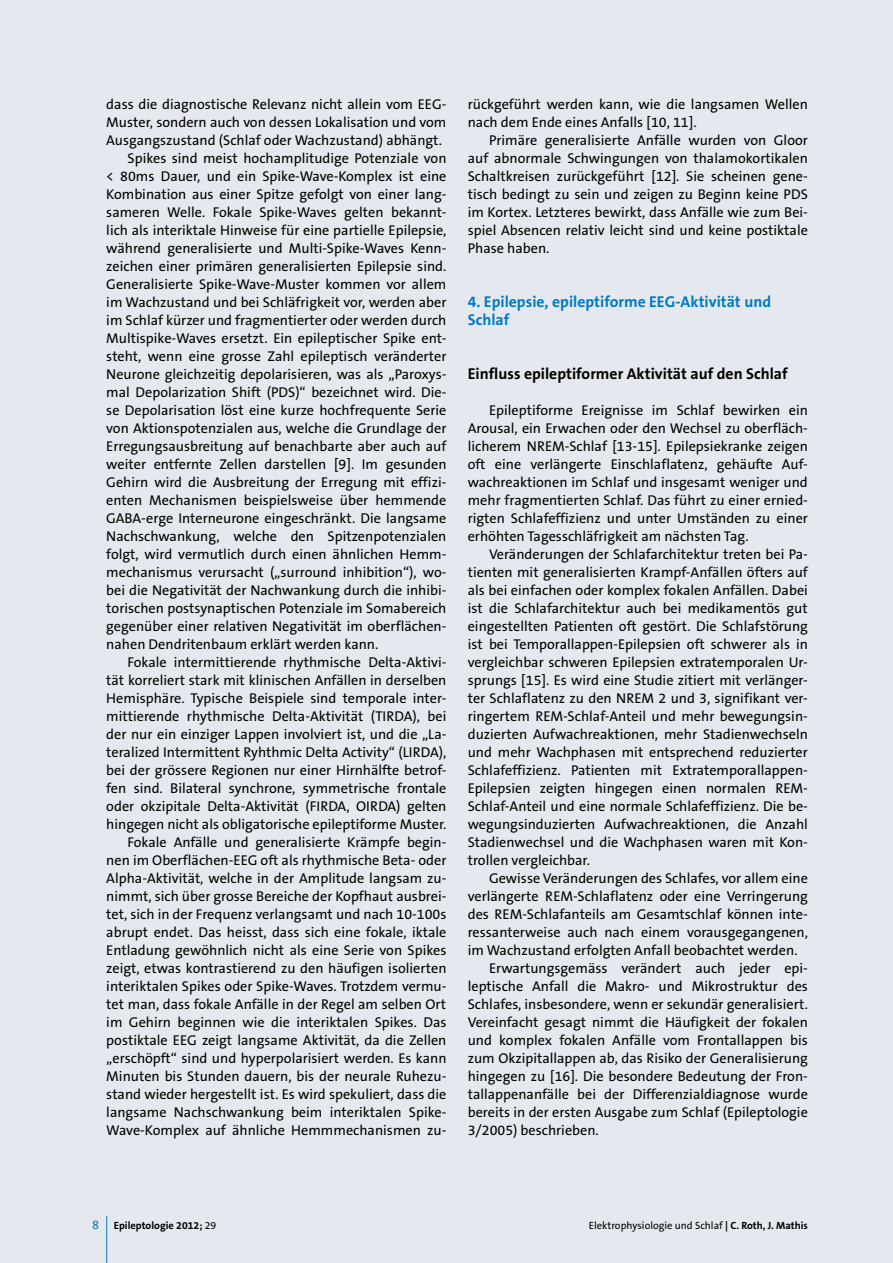
<style>
.page{position:relative;width:893px;height:1263px;background:#e5e9ef}
.page>*{position:absolute;margin:0;border:0;box-sizing:border-box;transform-origin:0 0}
.t1{font:700 15.75px/18px "The Sans B7";color:#007bc2}
.t2{font:700 15.75px "The Sans B7";color:#000}
.t3{font:14.25px/18px "The Sans B5 Plain";color:#000;text-align:justify}
.t4{font:10.5px "The Sans B5 Plain";color:#000}
.t5{font:700 10.5px "The Sans B7";color:#000}
.s1{font-family:"The Sans B5 Plain";font-weight:400;font-size:12.75px;color:#007bc2}
.s2{font-family:"The Sans B5 Plain";font-weight:400}
.s3{font-family:"The Sans B7";font-weight:700}
</style>
<div class="page">
<hr style="left:106px;top:1216px;width:1px;height:47px;background:#007bc2">
<p class="t3" style="left:106px;top:96px;width:342px">dass die diagnostische Relevanz nicht allein vom EEG-</p>
<p class="t3" style="left:106px;top:114px;width:342px">Muster, sondern auch von dessen Lokalisation und vom</p>
<p class="t3" style="left:106px;top:132px;width:337px">Ausgangszustand (Schlaf oder Wachzustand) abhängt.</p>
<p class="t3" style="left:128px;top:150px;width:320px">Spikes sind meist hochamplitudige Potenziale von</p>
<p class="t3" style="left:106px;top:168px;width:342px">&lt; 80ms Dauer, und ein Spike-Wave-Komplex ist eine</p>
<p class="t3" style="left:106px;top:186px;width:342px">Kombination aus einer Spitze gefolgt von einer lang-</p>
<p class="t3" style="left:106px;top:204px;width:342px">sameren Welle. Fokale Spike-Waves gelten bekannt-</p>
<p class="t3" style="left:106px;top:222px;width:342px">lich als interiktale Hinweise für eine partielle Epilepsie,</p>
<p class="t3" style="left:106px;top:240px;width:342px">während generalisierte und Multi-Spike-Waves Kenn-</p>
<p class="t3" style="left:106px;top:258px;width:342px">zeichen einer primären generalisierten Epilepsie sind.</p>
<p class="t3" style="left:106px;top:276px;width:342px">Generalisierte Spike-Wave-Muster kommen vor allem</p>
<p class="t3" style="left:106px;top:294px;width:342px">im Wachzustand und bei Schläfrigkeit vor, werden aber</p>
<p class="t3" style="left:106px;top:312px;width:342px">im Schlaf kürzer und fragmentierter oder werden durch</p>
<p class="t3" style="left:106px;top:330px;width:342px">Multispike-Waves ersetzt. Ein epileptischer Spike ent-</p>
<p class="t3" style="left:106px;top:348px;width:342px">steht, wenn eine grosse Zahl epileptisch veränderter</p>
<p class="t3" style="left:106px;top:366px;width:342px">Neurone gleichzeitig depolarisieren, was als „Paroxys-</p>
<p class="t3" style="left:106px;top:384px;width:342px">mal Depolarization Shift (PDS)“ bezeichnet wird. Die-</p>
<p class="t3" style="left:106px;top:402px;width:342px">se Depolarisation löst eine kurze hochfrequente Serie</p>
<p class="t3" style="left:106px;top:420px;width:342px">von Aktionspotenzialen aus, welche die Grundlage der</p>
<p class="t3" style="left:106px;top:438px;width:342px">Erregungsausbreitung auf benachbarte aber auch auf</p>
<p class="t3" style="left:106px;top:456px;width:342px">weiter entfernte Zellen darstellen [9]. Im gesunden</p>
<p class="t3" style="left:106px;top:474px;width:342px">Gehirn wird die Ausbreitung der Erregung mit effizi-</p>
<p class="t3" style="left:106px;top:492px;width:342px">enten Mechanismen beispielsweise über hemmende</p>
<p class="t3" style="left:106px;top:510px;width:342px">GABA-erge Interneurone eingeschränkt. Die langsame</p>
<p class="t3" style="left:106px;top:528px;width:342px">Nachschwankung, welche den Spitzenpotenzialen</p>
<p class="t3" style="left:106px;top:546px;width:342px">folgt, wird vermutlich durch einen ähnlichen Hemm-</p>
<p class="t3" style="left:106px;top:564px;width:342px">mechanismus verursacht („surround inhibition“), wo-</p>
<p class="t3" style="left:106px;top:582px;width:342px">bei die Negativität der Nachwankung durch die inhibi-</p>
<p class="t3" style="left:106px;top:600px;width:342px">torischen postsynaptischen Potenziale im Somabereich</p>
<p class="t3" style="left:106px;top:618px;width:342px">gegenüber einer relativen Negativität im oberflächen-</p>
<p class="t3" style="left:106px;top:636px;width:274px">nahen Dendritenbaum erklärt werden kann.</p>
<p class="t3" style="left:128px;top:654px;width:320px">Fokale intermittierende rhythmische Delta-Aktivi-</p>
<p class="t3" style="left:106px;top:672px;width:342px">tät korreliert stark mit klinischen Anfällen in derselben</p>
<p class="t3" style="left:106px;top:690px;width:342px">Hemisphäre. Typische Beispiele sind temporale inter-</p>
<p class="t3" style="left:106px;top:708px;width:342px">mittierende rhythmische Delta-Aktivität (TIRDA), bei</p>
<p class="t3" style="left:106px;top:726px;width:342px">der nur ein einziger Lappen involviert ist, und die „La-</p>
<p class="t3" style="left:106px;top:744px;width:342px">teralized Intermittent Ryhthmic Delta Activity“ (LIRDA),</p>
<p class="t3" style="left:106px;top:762px;width:342px">bei der grössere Regionen nur einer Hirnhälfte betrof-</p>
<p class="t3" style="left:106px;top:780px;width:342px">fen sind. Bilateral synchrone, symmetrische frontale</p>
<p class="t3" style="left:106px;top:798px;width:342px">oder okzipitale Delta-Aktivität (FIRDA, OIRDA) gelten</p>
<p class="t3" style="left:106px;top:816px;width:342px">hingegen nicht als obligatorische epileptiforme Muster.</p>
<p class="t3" style="left:128px;top:834px;width:320px">Fokale Anfälle und generalisierte Krämpfe begin-</p>
<p class="t3" style="left:106px;top:852px;width:342px">nen im Oberflächen-EEG oft als rhythmische Beta- oder</p>
<p class="t3" style="left:106px;top:870px;width:342px">Alpha-Aktivität, welche in der Amplitude langsam zu-</p>
<p class="t3" style="left:106px;top:888px;width:342px">nimmt, sich über grosse Bereiche der Kopfhaut ausbrei-</p>
<p class="t3" style="left:106px;top:906px;width:342px">tet, sich in der Frequenz verlangsamt und nach 10-100s</p>
<p class="t3" style="left:106px;top:924px;width:342px">abrupt endet. Das heisst, dass sich eine fokale, iktale</p>
<p class="t3" style="left:106px;top:942px;width:342px">Entladung gewöhnlich nicht als eine Serie von Spikes</p>
<p class="t3" style="left:106px;top:960px;width:342px">zeigt, etwas kontrastierend zu den häufigen isolierten</p>
<p class="t3" style="left:106px;top:978px;width:342px">interiktalen Spikes oder Spike-Waves. Trotzdem vermu-</p>
<p class="t3" style="left:106px;top:996px;width:341px">tet man, dass fokale Anfälle in der Regel am selben Ort</p>
<p class="t3" style="left:106px;top:1014px;width:342px">im Gehirn beginnen wie die interiktalen Spikes. Das</p>
<p class="t3" style="left:106px;top:1032px;width:342px">postiktale EEG zeigt langsame Aktivität, da die Zellen</p>
<p class="t3" style="left:106px;top:1050px;width:342px">„erschöpft“ sind und hyperpolarisiert werden. Es kann</p>
<p class="t3" style="left:106px;top:1068px;width:342px">Minuten bis Stunden dauern, bis der neurale Ruhezu-</p>
<p class="t3" style="left:106px;top:1086px;width:342px">stand wieder hergestellt ist. Es wird spekuliert, dass die</p>
<p class="t3" style="left:106px;top:1104px;width:342px">langsame Nachschwankung beim interiktalen Spike-</p>
<p class="t3" style="left:106px;top:1122px;width:342px">Wave-Komplex auf ähnliche Hemmmechanismen zu-</p>
<p class="t3" style="left:468px;top:96px;width:342px">rückgeführt werden kann, wie die langsamen Wellen nach dem Ende eines Anfalls [10, 11].</p>
<p class="t3" style="left:468px;top:132px;width:342px;text-indent:21px">Primäre generalisierte Anfälle wurden von Gloor auf abnormale Schwingungen von thalamokortikalen Schaltkreisen zurückgeführt [12]. Sie scheinen gene&shy;tisch bedingt zu sein und zeigen zu Beginn keine PDS im Kortex. Letzteres bewirkt, dass Anfälle wie zum Bei&shy;spiel Absencen relativ leicht sind und keine postiktale Phase haben.</p>
<p class="t1" style="left:468px;top:293px;width:305px">4. Epilepsie, epileptiforme EEG-Aktivität und<br>Schlaf</p>
<p class="t2" style="left:468px;top:366px;width:322px">Einfluss epileptiformer Aktivität auf den Schlaf</p>
<p class="t3" style="left:468px;top:402px;width:342px;text-indent:21px">Epileptiforme Ereignisse im Schlaf bewirken ein Arousal, ein Erwachen oder den Wechsel zu oberfläch&shy;licherem NREM-Schlaf [13-15]. Epilepsiekranke zeigen oft eine verlängerte Einschlaflatenz, gehäufte Auf&shy;wachreaktionen im Schlaf und insgesamt weniger und mehr fragmentierten Schlaf. Das führt zu einer ernied&shy;rigten Schlafeffizienz und unter Umständen zu einer erhöhten Tagesschläfrigkeit am nächsten Tag.</p>
<p class="t3" style="left:468px;top:546px;width:342px;text-indent:21px">Veränderungen der Schlafarchitektur treten bei Pa&shy;tienten mit generalisierten Krampf-Anfällen öfters auf als bei einfachen oder komplex fokalen Anfällen. Dabei ist die Schlafarchitektur auch bei medikamentös gut eingestellten Patienten oft gestört. Die Schlafstörung ist bei Temporallappen-Epilepsien oft schwerer als in vergleichbar schweren Epilepsien extratemporalen Ur&shy;sprungs [15]. Es wird eine Studie zitiert mit verlänger&shy;ter Schlaflatenz zu den NREM 2 und 3, signifikant ver&shy;ringertem REM-Schlaf-Anteil und mehr bewegungsin&shy;duzierten Aufwachreaktionen, mehr Stadienwechseln und mehr Wachphasen mit entsprechend reduzierter Schlafeffizienz. Patienten mit Extratemporallappen-Epilepsien zeigten hingegen einen normalen REM-Schlaf-Anteil und eine normale Schlafeffizienz. Die be&shy;wegungsinduzierten Aufwachreaktionen, die Anzahl Stadienwechsel und die Wachphasen waren mit Kon&shy;trollen vergleichbar.</p>
<p class="t3" style="left:489px;top:870px;width:320px">Gewisse Veränderungen des Schlafes, vor allem eine</p>
<p class="t3" style="left:468px;top:888px;width:342px">verlängerte REM-Schlaflatenz oder eine Verringerung</p>
<p class="t3" style="left:468px;top:906px;width:342px">des REM-Schlafanteils am Gesamtschlaf können inte-</p>
<p class="t3" style="left:468px;top:924px;width:342px">ressanterweise auch nach einem vorausgegangenen,</p>
<p class="t3" style="left:468px;top:942px;width:331px">im Wachzustand erfolgten Anfall beobachtet werden.</p>
<p class="t3" style="left:489px;top:960px;width:320px">Erwartungsgemäss verändert auch jeder epi-</p>
<p class="t3" style="left:468px;top:978px;width:342px">leptische Anfall die Makro- und Mikrostruktur des</p>
<p class="t3" style="left:468px;top:996px;width:342px">Schlafes, insbesondere, wenn er sekundär generalisiert.</p>
<p class="t3" style="left:468px;top:1014px;width:342px">Vereinfacht gesagt nimmt die Häufigkeit der fokalen</p>
<p class="t3" style="left:468px;top:1032px;width:342px">und komplex fokalen Anfälle vom Frontallappen bis</p>
<p class="t3" style="left:468px;top:1050px;width:342px">zum Okzipitallappen ab, das Risiko der Generalisierung</p>
<p class="t3" style="left:468px;top:1068px;width:342px">hingegen zu [16]. Die besondere Bedeutung der Fron-</p>
<p class="t3" style="left:468px;top:1086px;width:342px">tallappenanfälle bei der Differenzialdiagnose wurde</p>
<p class="t3" style="left:468px;top:1104px;width:342px">bereits in der ersten Ausgabe zum Schlaf (Epileptologie</p>
<p class="t3" style="left:468px;top:1122px;width:133px">3/2005) beschrieben.</p>
<p class="t5" style="left:92px;top:1220px;width:126px"><span class="s1">8</span> Epileptologie 2012; <span class="s2">29</span></p>
<p class="t4" style="left:589px;top:1220px;width:220px">Elektrophysiologie und Schlaf <span class="s3">| C. Roth, J. Mathis</span></p>
</div>
